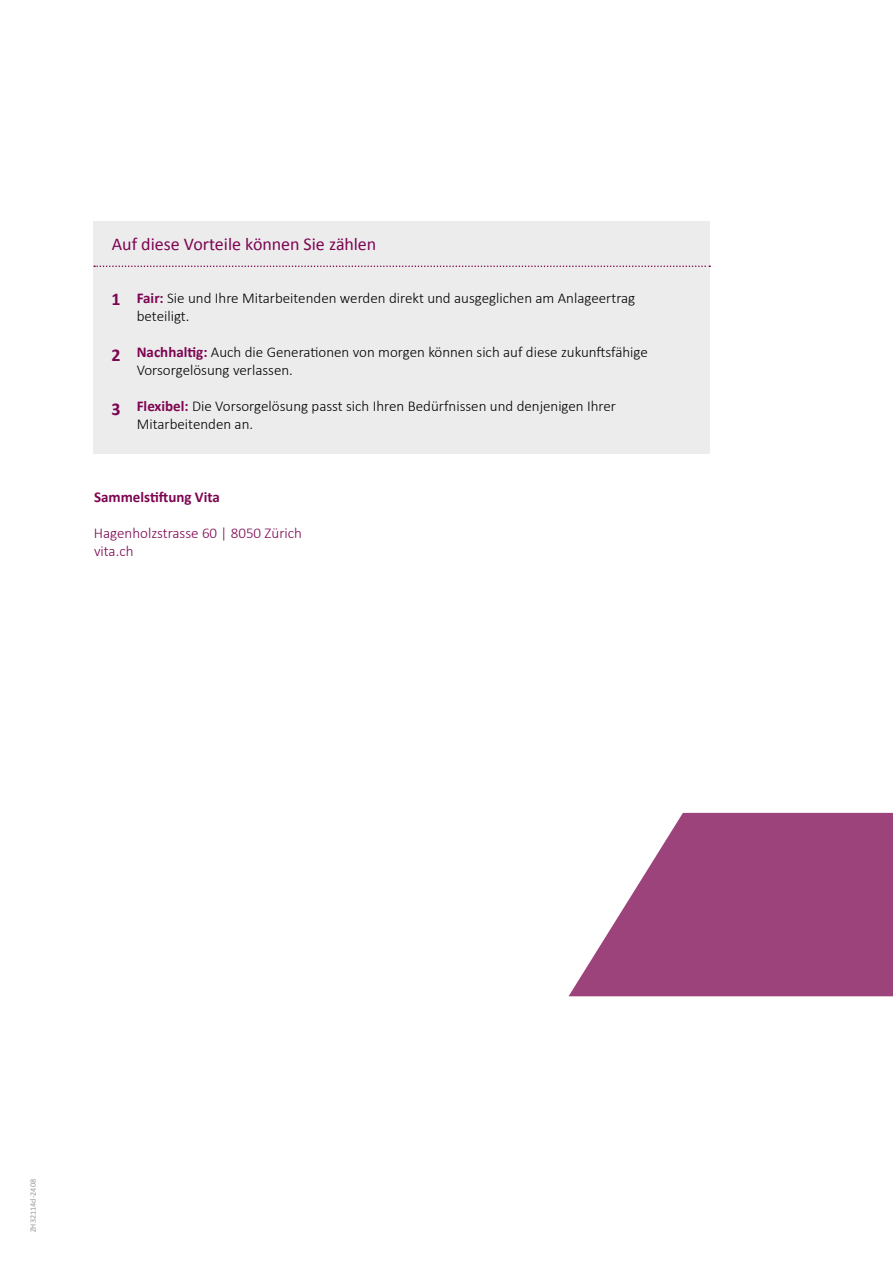
<style>
.page{position:relative;width:893px;height:1263px;background:#fff}
.page>*{position:absolute;margin:0;border:0;box-sizing:border-box;transform-origin:0 0}
.t1{font:18px "Calibri";color:#7d0551}
.t2{font:700 18px "Calibri";color:#7d0551}
.t3{font:300 15px/18px "Calibri";color:#000}
.t4{font:300 15px/18px "Calibri";color:#7d0551}
.t5{font:700 15px "Calibri";color:#7d0551}
.t6{font:8.25px "Calibri";color:#9c9d9d}
.s1{font-weight:700;color:#7d0551}
</style>
<div class="page">
<div style="left:93px;top:221px;width:617px;height:233px;background:#ececed"></div>
<svg style="left:94px;top:265px;width:616px;height:2px"></svg>
<svg style="left:569px;top:813px;width:324px;height:183px;fill:#9d437c"></svg>
<p class="t1" style="left:112px;top:232px;width:266px">Auf diese Vorteile können Sie zählen</p>
<p class="t2" style="left:112px;top:287px;width:11px">1</p>
<p class="t2" style="left:112px;top:343px;width:11px">2</p>
<p class="t2" style="left:112px;top:397px;width:11px">3</p>
<p class="t3" style="left:137px;top:288px;width:500px"><span class="s1">Fair:</span> Sie und Ihre Mitarbeitenden werden direkt und ausgeglichen am Anlageertrag beteiligt.</p>
<p class="t3" style="left:137px;top:342px;width:513px"><span class="s1">Nachhaltig:</span> Auch die Generationen von morgen können sich auf diese zukunftsfähige<br>Vorsorgelösung verlassen.</p>
<p class="t3" style="left:137px;top:396px;width:481px"><span class="s1">Flexibel:</span> Die Vorsorgelösung passt sich Ihren Bedürfnissen und denjenigen Ihrer<br>Mitarbeitenden an.</p>
<p class="t5" style="left:94px;top:488px;width:127px">Sammelstiftung Vita</p>
<p class="t4" style="left:94px;top:524px;width:210px">Hagenholzstrasse 60 | 8050 Zürich vita.ch</p>
<p class="t6" style="left:28px;top:1232px;width:55px;rotate:-90deg">ZH32114d-2408</p>
</div>
